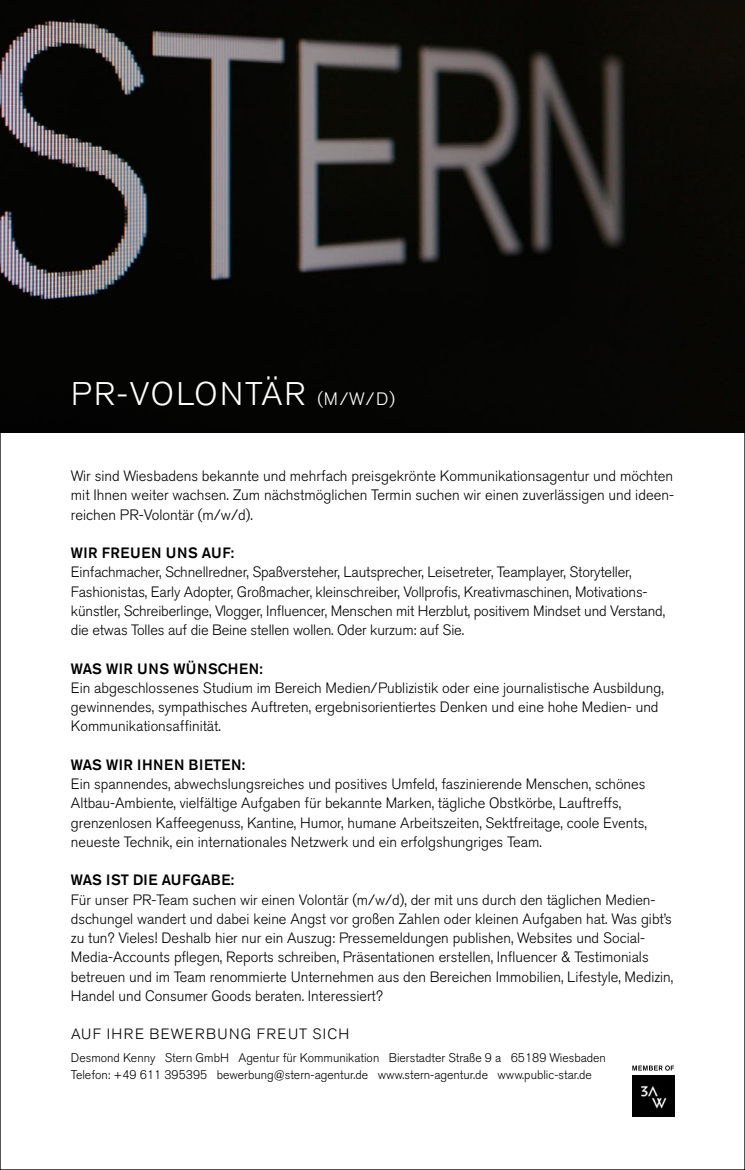
<style>
.page{position:relative;width:745px;height:1170px;background:#fff}
.page>*{position:absolute;margin:0;border:0;box-sizing:border-box;transform-origin:0 0}
.t1{font:300 32.5px "Akzidenz Grotesk BE";letter-spacing:.06em;color:#fff}
.t2{font:300 15px/19.2px "Akzidenz Grotesk BE";color:#000;text-align:justify}
.t3{font:300 14.88px/19.2px "Akzidenz Grotesk BE";color:#000}
.t4{font:500 14.88px "Akzidenz Grotesk BE";letter-spacing:.04em;color:#000}
.t5{font:300 14.88px "Akzidenz Grotesk BE";letter-spacing:.1em;color:#000}
.t6{font:500 14.88px "Akzidenz Grotesk BE";color:#000}
.t7{font:300 12.5px/16.6px "Akzidenz Grotesk BE";color:#000}
.s1{font-size:17.88px}
</style>
<div class="page">
<img style="left:0;top:0;width:744px;height:432px">
<img style="left:632px;top:1075px;width:41px;height:41px">
<svg style="left:632px;top:1065px;width:41px;height:5px"></svg>
<h1 class="t1" style="left:71px;top:375px;width:325px">PR-VOLONTÄR <span class="s1">(M/W/D)</span></h1>
<p class="t2" style="left:71px;top:466px;width:604px">Wir sind Wiesbadens bekannte und mehrfach preisgekrönte Kommunikationsagentur und möchten mit Ihnen weiter wachsen. Zum nächstmöglichen Termin suchen wir einen zuverlässigen und ideen&shy;reichen PR-Volontär (m/w/d).</p>
<p class="t4" style="left:71px;top:543px;width:165px">WIR FREUEN UNS AUF:</p>
<p class="t3" style="left:71px;top:562px;width:595px">Einfachmacher, Schnellredner, Spaßversteher, Lautsprecher, Leisetreter, Teamplayer, Storyteller, Fashionistas, Early Adopter, Großmacher, kleinschreiber, Vollprofis, Kreativmaschinen, Motivations&shy;künstler, Schreiberlinge, Vlogger, Influencer, Menschen mit Herzblut, positivem Mindset und Verstand, die etwas Tolles auf die Beine stellen wollen. Oder kurzum: auf Sie.</p>
<p class="t4" style="left:71px;top:659px;width:193px">WAS WIR UNS WÜNSCHEN:</p>
<p class="t3" style="left:71px;top:678px;width:594px">Ein abgeschlossenes Studium im Bereich Medien/Publizistik oder eine journalistische Ausbildung, gewinnendes, sympathisches Auftreten, ergebnisorientiertes Denken und eine hohe Medien- und<br>Kommunikationsaffinität.</p>
<p class="t4" style="left:71px;top:755px;width:176px">WAS WIR IHNEN BIETEN:</p>
<p class="t3" style="left:71px;top:774px;width:577px">Ein spannendes, abwechslungsreiches und positives Umfeld, faszinierende Menschen, schönes Altbau-Ambiente, vielfältige Aufgaben für bekannte Marken, tägliche Obstkörbe, Lauftreffs, grenzenlosen Kaffeegenuss, Kantine, Humor, humane Arbeitszeiten, Sektfreitage, coole Events, neueste Technik, ein internationales Netzwerk und ein erfolgshungriges Team.</p>
<p class="t6" style="left:71px;top:870px;width:165px">WAS IST DIE AUFGABE:</p>
<p class="t3" style="left:71px;top:890px;width:603px">Für unser PR-Team suchen wir einen Volontär (m/w/d), der mit uns durch den täglichen Medien&shy;dschungel wandert und dabei keine Angst vor großen Zahlen oder kleinen Aufgaben hat. Was gibt’s zu tun? Vieles! Deshalb hier nur ein Auszug: Pressemeldungen publishen, Websites und Social-Media-Accounts pflegen, Reports schreiben, Präsentationen erstellen, Influencer &amp; Testimonials betreuen und im Team renommierte Unternehmen aus den Bereichen Immobilien, Lifestyle, Medizin, Handel und Consumer Goods beraten. Interessiert?</p>
<p class="t5" style="left:71px;top:1025px;width:279px">AUF IHRE BEWERBUNG FREUT SICH</p>
<p class="t7" style="left:71px;top:1049px;width:536px">Desmond Kenny Stern GmbH Agentur für Kommunikation Bierstadter Straße 9 a 65189 Wiesbaden<br>Telefon: +49 611 395395 bewerbung@stern-agentur.de www.stern-agentur.de www.public-star.de</p>
</div>
